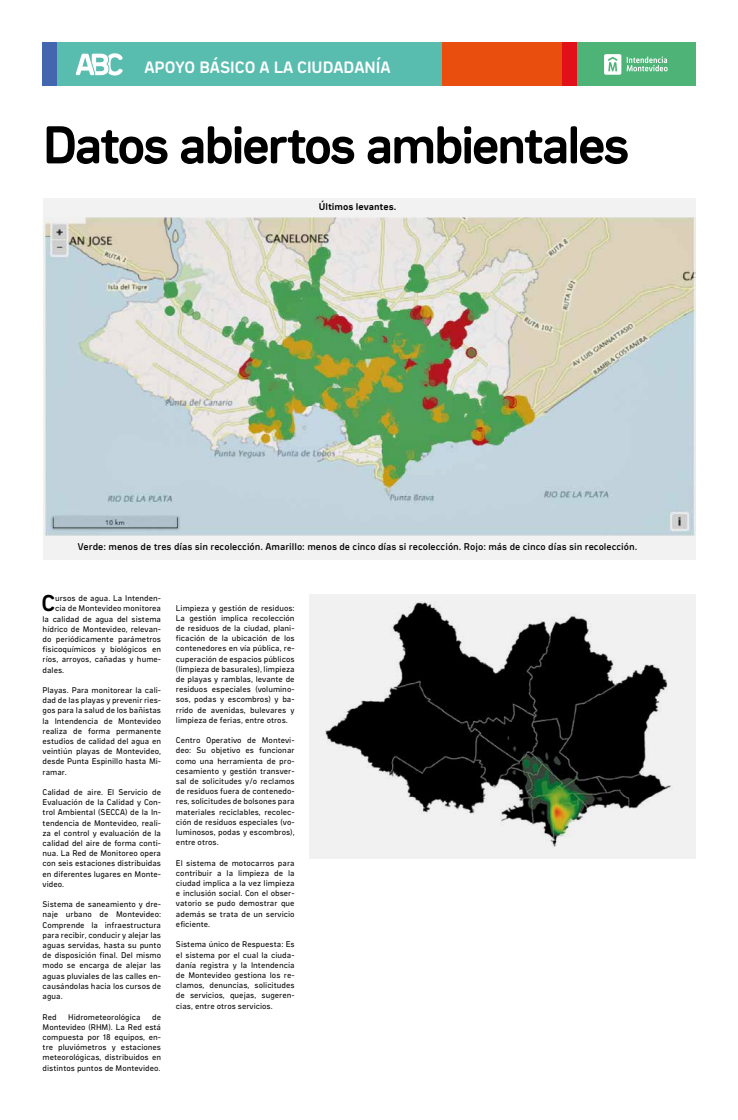
<style>
.page{position:relative;width:738px;height:1120px;background:#fff}
.page>*{position:absolute;margin:0;border:0;box-sizing:border-box;transform-origin:0 0}
.t1{font:700 54.1px "Ciudadela Pro";letter-spacing:-.06em;color:#000}
.t2{font:700 23.4px "Ciudadela Pro";color:#000}
.t3{font:700 16.8px "Ciudadela Pro";color:#fff}
.t4{font:500 10px "Ciudadela Pro";color:#000}
.t5{font:700 10px "Ciudadela Pro";color:#000}
.t6{font:8.5px/10.2px "Ciudadela Pro";color:#000;text-align:justify}
</style>
<div class="page">
<div style="left:43px;top:43px;width:651px;height:43px;background:#58bcaf"></div>
<div style="left:575px;top:43px;width:119px;height:43px;background:#4db376"></div>
<svg style="left:75px;top:53px;width:48px;height:23px"></svg>
<svg style="left:604px;top:54px;width:63px;height:21px"></svg>
<div style="left:442px;top:43px;width:119px;height:43px;background:#e94e0f"></div>
<div style="left:561px;top:43px;width:14px;height:43px;background:#e21018"></div>
<div style="left:43px;top:43px;width:14px;height:43px;background:#4466ae"></div>
<div style="left:43px;top:198px;width:651px;height:362px;background:#f2f2f2"></div>
<img style="left:309px;top:595px;width:385px;height:264px">
<img style="left:43px;top:217px;width:651px;height:319px">
<h3 class="t3" style="left:144px;top:56px;width:247px">APOYO BÁSICO A LA CIUDADANÍA</h3>
<h1 class="t1" style="left:43px;top:110px;width:588px">Datos abiertos ambientales</h1>
<p class="t5" style="left:318px;top:200px;width:79px">Últimos levantes.</p>
<p class="t4" style="left:78px;top:540px;width:560px">Verde: menos de tres días sin recolección. Amarillo: menos de cinco días si recolección. Rojo: más de cinco días sin recolección.</p>
<h2 class="t2" style="left:41px;top:588px;width:15px">C</h2>
<p class="t6" style="left:55px;top:593px;width:107px">ursos de agua. La Intenden-</p>
<p class="t6" style="left:55px;top:603px;width:107px">cia de Montevideo monitorea</p>
<p class="t6" style="left:43px;top:613px;width:120px">la calidad de agua del sistema</p>
<p class="t6" style="left:43px;top:623px;width:120px">hídrico de Montevideo, relevan-</p>
<p class="t6" style="left:43px;top:634px;width:120px">do periódicamente parámetros</p>
<p class="t6" style="left:43px;top:644px;width:120px">fisicoquímicos y biológicos en</p>
<p class="t6" style="left:43px;top:654px;width:120px">ríos, arroyos, cañadas y hume-</p>
<p class="t6" style="left:43px;top:664px;width:23px">dales.</p>
<p class="t6" style="left:43px;top:685px;width:120px">Playas. Para monitorear la cali&shy;dad de las playas y prevenir ries&shy;gos para la salud de los bañistas la Intendencia de Montevideo realiza de forma permanente estudios de calidad del agua en veintiún playas de Montevideo, desde Punta Espinillo hasta Mi&shy;ramar.</p>
<p class="t6" style="left:43px;top:787px;width:120px">Calidad de aire. El Servicio de Evaluación de la Calidad y Con&shy;trol Ambiental (SECCA) de la In&shy;tendencia de Montevideo, reali&shy;za el control y evaluación de la calidad del aire de forma conti&shy;nua. La Red de Monitoreo opera con seis estaciones distribuidas en diferentes lugares en Monte&shy;video.</p>
<p class="t6" style="left:43px;top:899px;width:120px">Sistema de saneamiento y dre&shy;naje urbano de Montevideo:<br>Comprende la infraestructura para recibir, conducir y alejar las aguas servidas, hasta su punto de disposición final. Del mismo modo se encarga de alejar las aguas pluviales de las calles en&shy;causándolas hacia los cursos de agua.</p>
<p class="t6" style="left:43px;top:1011px;width:16px">Red</p>
<p class="t6" style="left:68px;top:1011px;width:74px">Hidrometeorológica</p>
<p class="t6" style="left:43px;top:1011px;width:120px;text-indent:109px">de Montevideo (RHM). La Red está compuesta por 18 equipos, en&shy;tre pluviómetros y estaciones meteorológicas, distribuidos en distintos puntos de Montevideo.</p>
<p class="t6" style="left:176px;top:602px;width:120px">Limpieza y gestión de residuos:<br>La gestión implica recolección de residuos de la ciudad, plani&shy;ficación de la ubicación de los contenedores en vía pública, re&shy;cuperación de espacios públicos (limpieza de basurales), limpieza de playas y ramblas, levante de residuos especiales (volumino&shy;sos, podas y escombros) y ba&shy;rrido de avenidas, bulevares y limpieza de ferias, entre otros.</p>
<p class="t6" style="left:176px;top:735px;width:120px">Centro Operativo de Montevi&shy;deo: Su objetivo es funcionar como una herramienta de pro&shy;cesamiento y gestión transver&shy;sal de solicitudes y/o reclamos de residuos fuera de contenedo&shy;res, solicitudes de bolsones para materiales reciclables, recolec&shy;ción de residuos especiales (vo&shy;luminosos, podas y escombros), entre otros.</p>
<p class="t6" style="left:176px;top:857px;width:120px">El sistema de motocarros para contribuir a la limpieza de la ciudad implica a la vez limpieza e inclusión social. Con el obser&shy;vatorio se pudo demostrar que además se trata de un servicio eficiente.</p>
<p class="t6" style="left:176px;top:939px;width:120px">Sistema único de Respuesta: Es el sistema por el cual la ciuda&shy;danía registra y la Intendencia de Montevideo gestiona los re&shy;clamos, denuncias, solicitudes de servicios, quejas, sugeren&shy;cias, entre otros servicios.</p>
</div>
